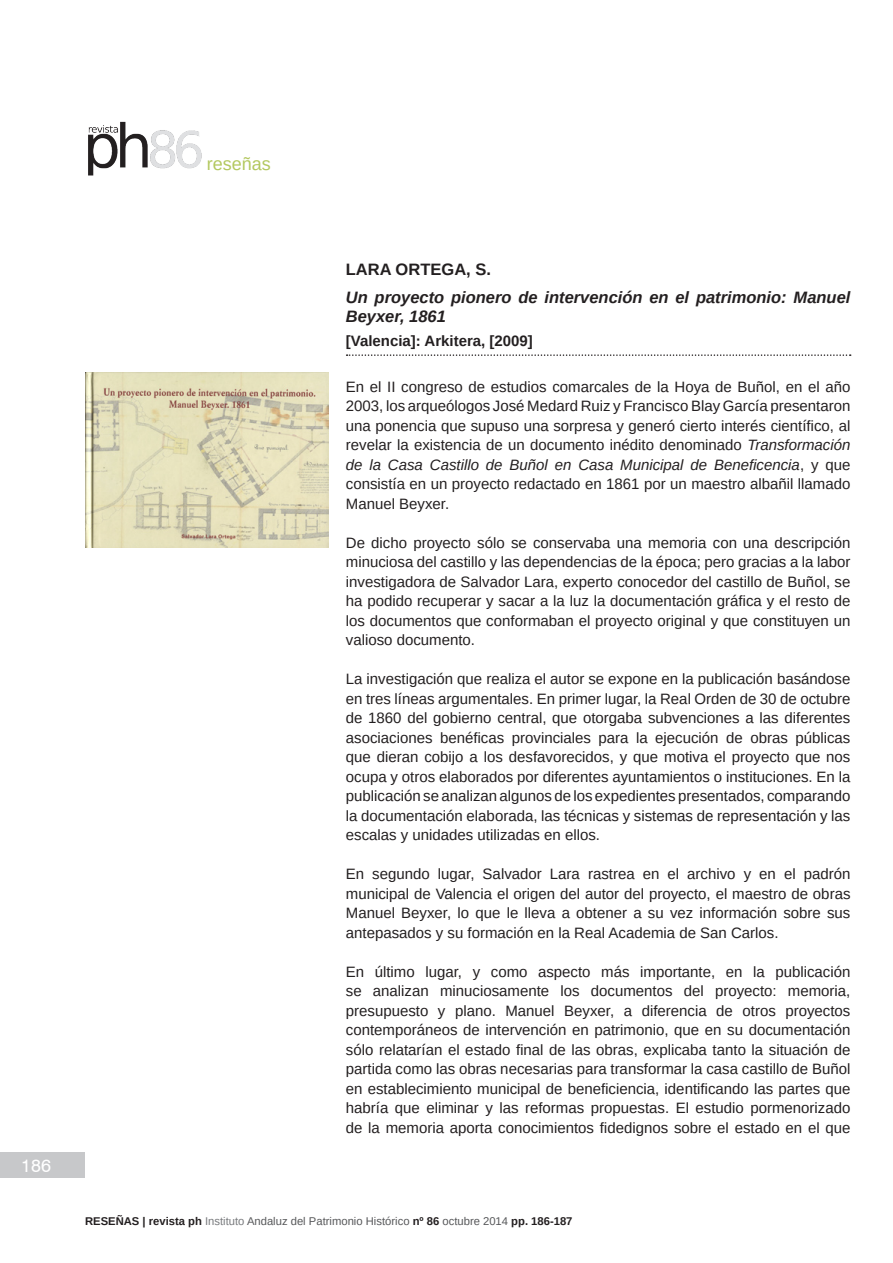
<style>
.page{position:relative;width:893px;height:1263px;background:#fff}
.page>*{position:absolute;margin:0;border:0;box-sizing:border-box;transform-origin:0 0}
.t1{font:18px "Arimo";color:#b3c85f}
.t2{font:18px "Swiss 721 BT";color:#fff}
.TITULO_LIBRO_RESEÑA{font:italic 700 16.5px/19.5px "Arimo";color:#231f20}
.t3{font:700 16.5px "Arimo";color:#231f20}
.t4{font:15px/19.5px "Arimo";color:#231f20;text-align:justify}
.t5{font:700 15px "Arimo";color:#231f20}
.t6{font:11.25px "Arimo";color:#57585a}
.s1{font-style:italic}
.s2{font-weight:700;color:#231f20}
.s3{color:#787a7d}
</style>
<div class="page">
<div style="left:0;top:1152px;width:85px;height:26px;background:#c7c8ca"></div>
<img style="left:88px;top:121px;width:114px;height:55px">
<svg style="left:347px;top:354px;width:504px;height:2px"></svg>
<img style="left:85px;top:372px;width:244px;height:176px">
<p class="t1" style="left:207px;top:153px;width:66px">reseñas</p>
<p class="t2" style="left:21px;top:1154px;width:11px">186</p>
<p class="t3" style="left:346px;top:258px;width:23px">LARA</p>
<p class="t3" style="left:396px;top:258px;width:97px">ORTEGA, S.</p>
<p class="TITULO_LIBRO_RESEÑA" style="left:346px;top:287px;width:506px">Un proyecto pionero de intervención en el patrimonio: Manuel<br>Beyxer, 1861</p>
<p class="t5" style="left:346px;top:330px;width:189px">[Valencia]: Arkitera, [2009]</p>
<p class="t4" style="left:346px;top:377px;width:506px">En el II congreso de estudios comarcales de la Hoya de Buñol, en el año 2003, los arqueólogos José Medard Ruiz y Francisco Blay García presentaron una ponencia que supuso una sorpresa y generó cierto interés científico, al revelar la existencia de un documento inédito denominado <span class="s1">Transformación de la Casa Castillo de Buñol en Casa Municipal de Beneficencia</span>, y que consistía en un proyecto redactado en 1861 por un maestro albañil llamado Manuel Beyxer.</p>
<p class="t4" style="left:346px;top:533px;width:506px">De dicho proyecto sólo se conservaba una memoria con una descripción minuciosa del castillo y las dependencias de la época; pero gracias a la labor investigadora de Salvador Lara, experto conocedor del castillo de Buñol, se ha podido recuperar y sacar a la luz la documentación gráfica y el resto de los documentos que conformaban el proyecto original y que constituyen un valioso documento.</p>
<p class="t4" style="left:346px;top:669px;width:506px">La investigación que realiza el autor se expone en la publicación basándose en tres líneas argumentales. En primer lugar, la Real Orden de 30 de octubre de 1860 del gobierno central, que otorgaba subvenciones a las diferentes asociaciones benéficas provinciales para la ejecución de obras públicas que dieran cobijo a los desfavorecidos, y que motiva el proyecto que nos ocupa y otros elaborados por diferentes ayuntamientos o instituciones. En la publicación se analizan algunos de los expedientes presentados, comparando la documentación elaborada, las técnicas y sistemas de representación y las escalas y unidades utilizadas en ellos.</p>
<p class="t4" style="left:346px;top:864px;width:506px">En segundo lugar, Salvador Lara rastrea en el archivo y en el padrón municipal de Valencia el origen del autor del proyecto, el maestro de obras Manuel Beyxer, lo que le lleva a obtener a su vez información sobre sus antepasados y su formación en la Real Academia de San Carlos.</p>
<p class="t4" style="left:346px;top:962px;width:506px">En último lugar, y como aspecto más importante, en la publicación se analizan minuciosamente los documentos del proyecto: memoria, presupuesto y plano. Manuel Beyxer, a diferencia de otros proyectos contemporáneos de intervención en patrimonio, que en su documentación sólo relatarían el estado final de las obras, explicaba tanto la situación de partida como las obras necesarias para transformar la casa castillo de Buñol en establecimiento municipal de beneficiencia, identificando las partes que habría que eliminar y las reformas propuestas. El estudio pormenorizado de la memoria aporta conocimientos fidedignos sobre el estado en el que</p>
<p class="t6" style="left:85px;top:1213px;width:489px"><span class="s2">RESEÑAS | revista ph</span> <span class="s3">Instituto</span> Andaluz del Patrimonio Histórico <span class="s2">nº 86</span> octubre 2014 <span class="s2">pp. 186-187</span></p>
</div>
